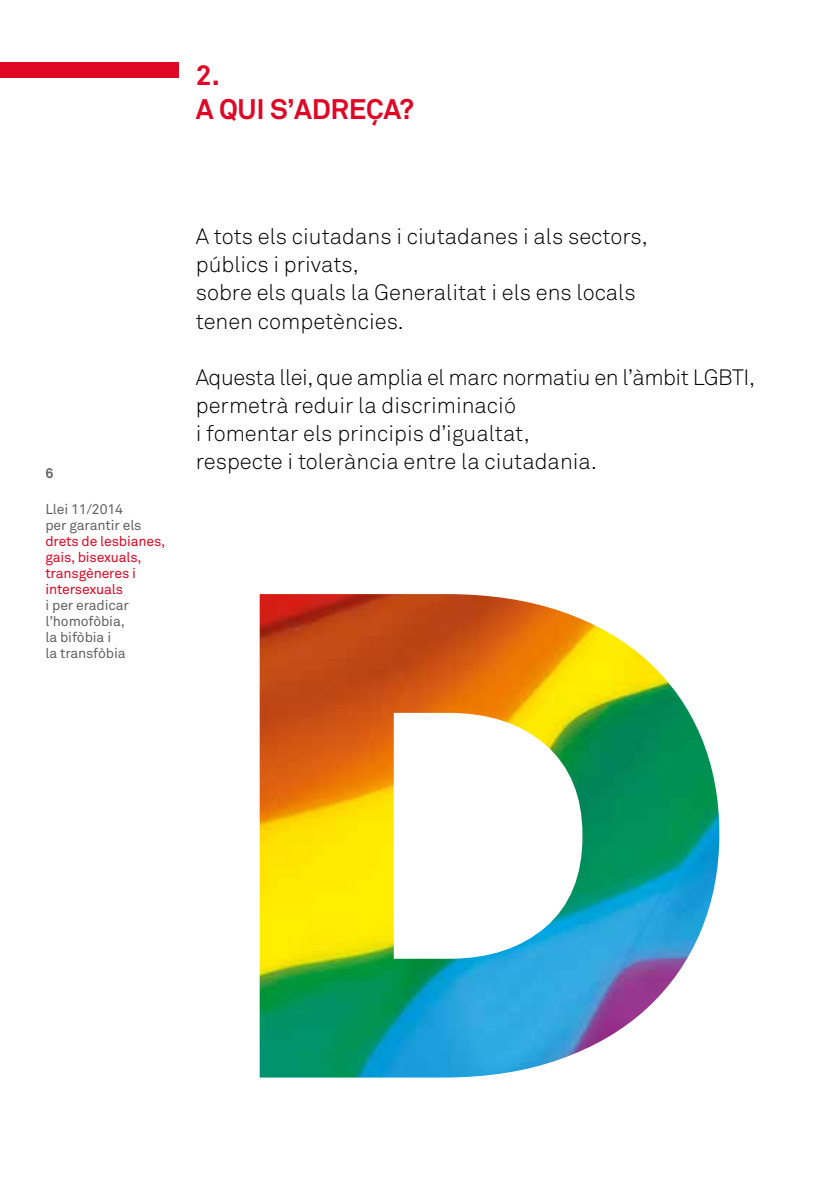
<style>
.page{position:relative;width:840px;height:1191px;background:#fff}
.page>*{position:absolute;margin:0;border:0;box-sizing:border-box;transform-origin:0 0}
.t1{font:700 28px/34px "Akkurat";letter-spacing:-.01em;color:#de0826}
.t2{font:300 22px/28px "Akkurat";color:#000}
.t3{font:14px/16px "Akkurat";letter-spacing:-.01em;color:#646363}
.t4{font:14px/16px "Akkurat";letter-spacing:-.01em;color:#de0826}
.t5{font:700 14px "Akkurat";color:#646464}
</style>
<div class="page">
<img style="left:259px;top:594px;width:460px;height:483px">
<div style="left:0;top:62px;width:178px;height:16px;background:#de0826"></div>
<p class="t1" style="left:196px;top:58px;width:220px">2.<br>A QUI S’ADREÇA?</p>
<p class="t5" style="left:45px;top:464px;width:9px">6</p>
<p class="t3" style="left:45px;top:502px;width:98px">Llei 11/2014 per garantir els</p>
<p class="t4" style="left:45px;top:534px;width:121px">drets de lesbianes, gais, bisexuals, transgèneres i intersexuals</p>
<p class="t3" style="left:45px;top:598px;width:85px">i per eradicar l’homofòbia, la bifòbia i<br>la transfòbia</p>
<p class="t2" style="left:196px;top:223px;width:453px">A tots els ciutadans i ciutadanes i als sectors, públics i privats,<br>sobre els quals la Generalitat i els ens locals tenen competències.</p>
<p class="t2" style="left:196px;top:363px;width:560px">Aquesta llei, que amplia el marc normatiu en l’àmbit LGBTI, permetrà reduir la discriminació<br>i fomentar els principis d’igualtat,<br>respecte i tolerància entre la ciutadania.</p>
</div>
